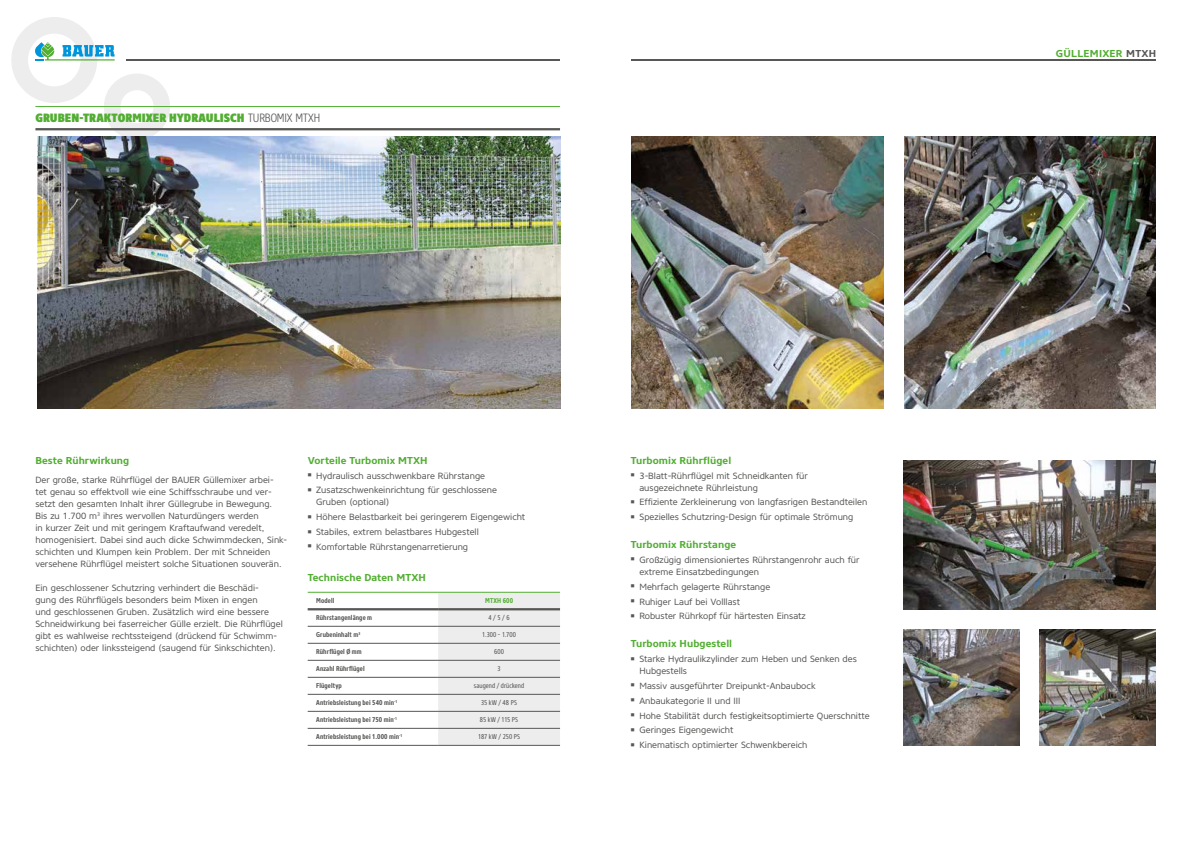
<style>
.page{position:relative;width:1191px;height:842px;background:#fff}
.page>*{position:absolute;margin:0;border:0;box-sizing:border-box;transform-origin:0 0}
.t1{font:900 12px "Core Sans NR97 Cn";letter-spacing:.005em;color:#52ae32}
.t2{font:700 10px "Core Sans NR65";letter-spacing:.005em;color:#52ae32}
.t3{font:700 10px "Core Sans NR65";letter-spacing:.025em;color:#52ae32}
.t4{font:9px/12px "Core Sans NR45";color:#575756}
.t5{font:700 7px "Core Sans NR67 Cn";letter-spacing:.015em;color:#575756}
.t6{font:7px "Core Sans NR47 Cn";letter-spacing:.015em;color:#575756}
.t7{font:700 7px "Core Sans NR67 Cn";letter-spacing:.02em;color:#52ae32}
.s1{font-family:"Core Sans NR37 Cn";font-weight:300;color:#575756}
.s2{color:#575756}
</style>
<div class="page">
<svg style="left:11px;top:17px;width:159px;height:119px"></svg>
<hr style="left:126px;top:59px;width:434px;height:2px;background:#575756">
<hr style="left:631px;top:59px;width:524px;height:2px;background:#575756">
<img style="left:37px;top:136px;width:523px;height:272px">
<img style="left:903px;top:629px;width:116px;height:117px">
<img style="left:903px;top:461px;width:252px;height:148px">
<img style="left:1039px;top:629px;width:116px;height:117px">
<img style="left:632px;top:136px;width:251px;height:272px">
<img style="left:904px;top:136px;width:251px;height:272px">
<hr style="left:35px;top:106px;width:525px;height:1px;background:#52ae32">
<hr style="left:35px;top:128px;width:525px;height:2px;background:#575756">
<svg style="left:308px;top:593px;width:252px;height:152px"></svg>
<hr style="left:308px;top:626px;width:130px;height:1px;background:#575756">
<hr style="left:438px;top:626px;width:122px;height:1px;background:#575756">
<hr style="left:308px;top:643px;width:130px;height:1px;background:#575756">
<hr style="left:438px;top:643px;width:122px;height:1px;background:#575756">
<hr style="left:308px;top:660px;width:130px;height:1px;background:#575756">
<hr style="left:438px;top:660px;width:122px;height:1px;background:#575756">
<hr style="left:308px;top:677px;width:130px;height:1px;background:#575756">
<hr style="left:438px;top:677px;width:122px;height:1px;background:#575756">
<hr style="left:308px;top:694px;width:130px;height:1px;background:#575756">
<hr style="left:308px;top:728px;width:130px;height:1px;background:#575756">
<hr style="left:438px;top:694px;width:122px;height:1px;background:#575756">
<hr style="left:438px;top:728px;width:122px;height:1px;background:#575756">
<hr style="left:308px;top:711px;width:130px;height:1px;background:#575756">
<hr style="left:308px;top:745px;width:130px;height:1px;background:#575756">
<hr style="left:438px;top:711px;width:122px;height:1px;background:#575756">
<hr style="left:438px;top:745px;width:122px;height:1px;background:#575756">
<hr style="left:308px;top:592px;width:130px;height:1px;background:#52ae32">
<hr style="left:438px;top:592px;width:122px;height:1px;background:#52ae32">
<hr style="left:308px;top:608px;width:130px;height:2px;background:#575756">
<hr style="left:438px;top:608px;width:122px;height:2px;background:#575756">
<h1 class="t1" style="left:35px;top:110px;width:286px">GRUBEN-TRAKTORMIXER HYDRAULISCH <span class="s1">TURBOMIX MTXH</span></h1>
<p class="t2" style="left:35px;top:454px;width:95px">Beste Rührwirkung</p>
<p class="t4" style="left:35px;top:474px;width:253px">Der große, starke Rührflügel der BAUER Güllemixer arbei&shy;tet genau so effektvoll wie eine Schiffsschraube und ver&shy;setzt den gesamten Inhalt ihrer Güllegrube in Bewegung.<br>Bis zu 1.700 m<sup>3</sup> ihres wervollen Naturdüngers werden<br>in kurzer Zeit und mit geringem Kraftaufwand veredelt, homogenisiert. Dabei sind auch dicke Schwimmdecken, Sink&shy;schichten und Klumpen kein Problem. Der mit Schneiden versehene Rührflügel meistert solche Situationen souverän.</p>
<p class="t4" style="left:35px;top:582px;width:249px">Ein geschlossener Schutzring verhindert die Beschädi-<br>gung des Rührflügels besonders beim Mixen in engen<br>und geschlossenen Gruben. Zusätzlich wird eine bessere Schneidwirkung bei faserreicher Gülle erzielt. Die Rührflügel gibt es wahlweise rechtssteigend (drückend für Schwimm&shy;schichten) oder linkssteigend (saugend für Sinkschichten).</p>
<p class="t2" style="left:308px;top:454px;width:121px">Vorteile Turbomix MTXH</p>
<p class="t4" style="left:308px;top:469px;width:179px"><sup>■</sup> Hydraulisch ausschwenkbare Rührstange</p>
<p class="t4" style="left:316px;top:484px;width:182px;text-indent:-9px"><sup>■</sup> Zusatzschwenkeinrichtung für geschlossene<br>Gruben (optional)</p>
<p class="t4" style="left:308px;top:511px;width:219px"><sup>■</sup> Höhere Belastbarkeit bei geringerem Eigengewicht</p>
<p class="t4" style="left:308px;top:526px;width:173px"><sup>■</sup> Stabiles, extrem belastbares Hubgestell</p>
<p class="t4" style="left:308px;top:541px;width:162px"><sup>■</sup> Komfortable Rührstangenarretierung</p>
<p class="t2" style="left:308px;top:571px;width:120px">Technische Daten MTXH</p>
<p class="t5" style="left:316px;top:596px;width:20px">Modell</p>
<p class="t7" style="left:485px;top:596px;width:29px">MTXH 600</p>
<p class="t5" style="left:316px;top:613px;width:57px">Rührstangenlänge m</p>
<p class="t6" style="left:488px;top:613px;width:23px">4 / 5 / 6</p>
<p class="t5" style="left:316px;top:630px;width:46px">Grubeninhalt m<sup>3</sup></p>
<p class="t6" style="left:482px;top:630px;width:35px">1.300 - 1.700</p>
<p class="t5" style="left:316px;top:647px;width:47px">Rührflügel Ø mm</p>
<p class="t6" style="left:494px;top:647px;width:11px">600</p>
<p class="t5" style="left:316px;top:664px;width:50px">Anzahl Rührflügel</p>
<p class="t6" style="left:497px;top:664px;width:5px">3</p>
<p class="t5" style="left:316px;top:681px;width:27px">Flügeltyp</p>
<p class="t6" style="left:474px;top:681px;width:52px">saugend / drückend</p>
<p class="t5" style="left:316px;top:698px;width:83px">Antriebsleistung bei 540 min<sup>-1</sup></p>
<p class="t6" style="left:481px;top:698px;width:37px">35 kW / 48 PS</p>
<p class="t5" style="left:316px;top:715px;width:83px">Antriebsleistung bei 750 min<sup>-1</sup></p>
<p class="t6" style="left:480px;top:715px;width:40px">85 kW / 115 PS</p>
<p class="t5" style="left:316px;top:732px;width:88px">Antriebsleistung bei 1.000 min<sup>-1</sup></p>
<p class="t6" style="left:478px;top:732px;width:43px">187 kW / 250 PS</p>
<p class="t2" style="left:631px;top:454px;width:102px">Turbomix Rührflügel</p>
<p class="t4" style="left:639px;top:469px;width:170px;text-indent:-9px"><sup>■</sup> 3-Blatt-Rührflügel mit Schneidkanten für ausgezeichnete Rührleistung</p>
<p class="t4" style="left:631px;top:496px;width:238px"><sup>■</sup> Effiziente Zerkleinerung von langfasrigen Bestandteilen</p>
<p class="t4" style="left:631px;top:511px;width:224px"><sup>■</sup> Spezielles Schutzring-Design für optimale Strömung</p>
<p class="t2" style="left:631px;top:538px;width:107px">Turbomix Rührstange</p>
<p class="t4" style="left:639px;top:554px;width:222px;text-indent:-9px"><sup>■</sup> Großzügig dimensioniertes Rührstangenrohr auch für extreme Einsatzbedingungen</p>
<p class="t4" style="left:631px;top:581px;width:141px"><sup>■</sup> Mehrfach gelagerte Rührstange</p>
<p class="t4" style="left:631px;top:595px;width:111px"><sup>■</sup> Ruhiger Lauf bei Volllast</p>
<p class="t4" style="left:631px;top:610px;width:176px"><sup>■</sup> Robuster Rührkopf für härtesten Einsatz</p>
<p class="t2" style="left:631px;top:637px;width:103px">Turbomix Hubgestell</p>
<p class="t4" style="left:639px;top:653px;width:219px;text-indent:-9px"><sup>■</sup> Starke Hydraulikzylinder zum Heben und Senken des<br>Hubgestells</p>
<p class="t4" style="left:631px;top:680px;width:186px"><sup>■</sup> Massiv ausgeführter Dreipunkt-Anbaubock</p>
<p class="t4" style="left:631px;top:695px;width:111px"><sup>■</sup> Anbaukategorie II und III</p>
<p class="t4" style="left:631px;top:709px;width:240px"><sup>■</sup> Hohe Stabilität durch festigkeitsoptimierte Querschnitte</p>
<p class="t4" style="left:631px;top:724px;width:104px"><sup>■</sup> Geringes Eigengewicht</p>
<p class="t4" style="left:631px;top:739px;width:178px"><sup>■</sup> Kinematisch optimierter Schwenkbereich</p>
<p class="t3" style="left:1056px;top:47px;width:102px">GÜLLEMIXER <span class="s2">MTXH</span></p>
</div>
